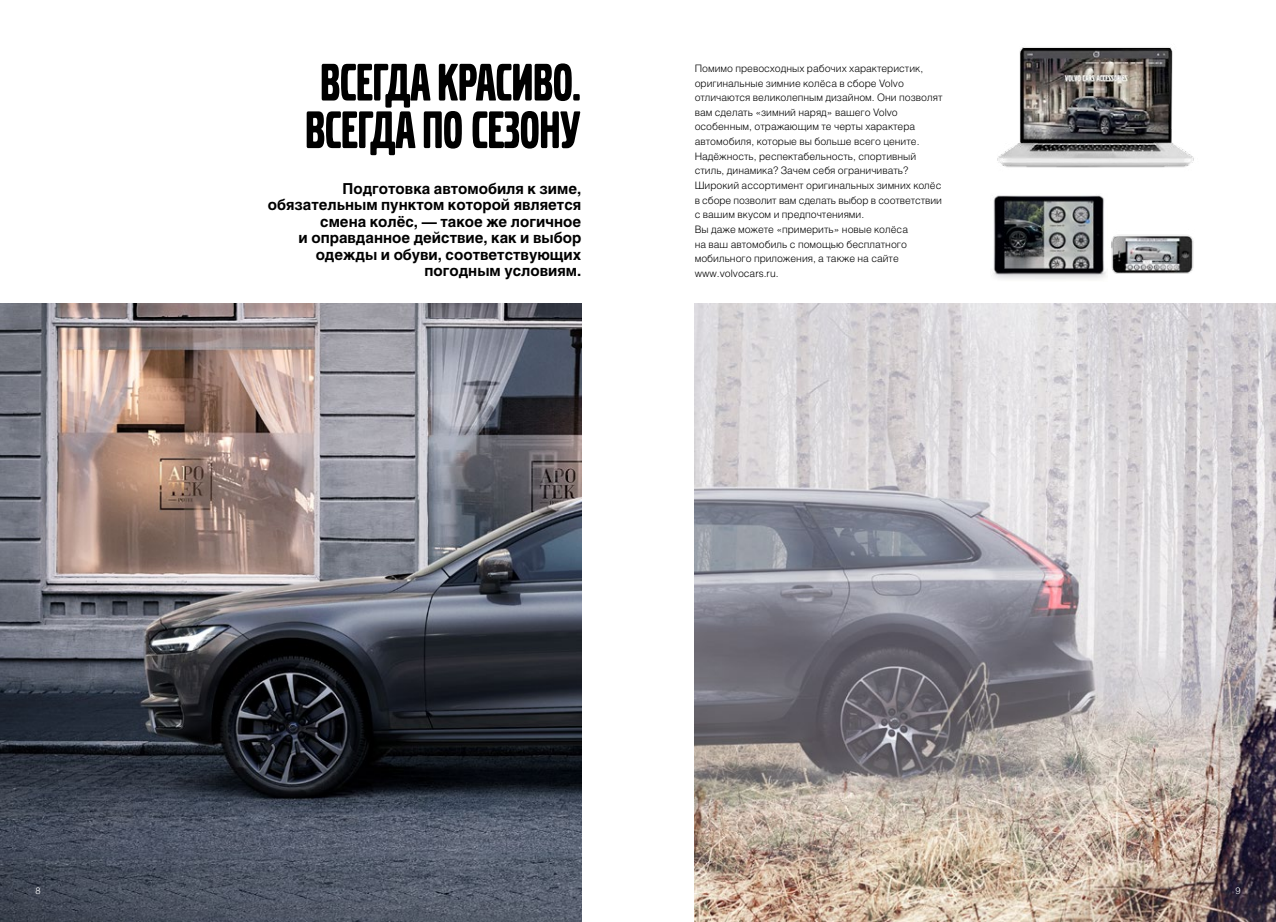
<style>
.page{position:relative;width:1276px;height:922px;background:#fff}
.page>*{position:absolute;margin:0;border:0;box-sizing:border-box;transform-origin:0 0}
.t1{font:55px/47.5px "Volvo Broad Pro";color:#000}
.t2{font:700 15px/16.5px "Helios C";color:#000;text-align:right}
.t3{font:10.25px/14.6px "Helios Light C";color:#000}
.t4{font:9.38px "Helios Light C";color:#fff}
</style>
<div class="page">
<img style="left:694px;top:303px;width:582px;height:618px">
<img style="left:0;top:303px;width:581px;height:618px">
<img style="left:1111px;top:235px;width:83px;height:39px">
<img style="left:997px;top:47px;width:197px;height:121px">
<img style="left:993px;top:195px;width:113px;height:84px">
<h1 class="t1" style="left:305px;top:59px;width:276px">ВСЕГДА КРАСИВО.<br>ВСЕГДА ПО СЕЗОНУ</h1>
<p class="t3" style="left:694px;top:61px;width:249px">Помимо превосходных рабочих характеристик, оригинальные зимние колёса в сборе Volvo отличаются великолепным дизайном. Они позволят вам сделать «зимний наряд» вашего Volvo особенным, отражающим те черты характера автомобиля, которые вы больше всего цените.<br>Надёжность, респектабельность, спортивный стиль, динамика? Зачем себя ограничивать?<br>Широкий ассортимент оригинальных зимних колёс в сборе позволит вам сделать выбор в соответствии с вашим вкусом и предпочтениями.<br>Вы даже можете «примерить» новые колёса<br>на ваш автомобиль с помощью бесплатного мобильного приложения, а также на сайте www.volvocars.ru.</p>
<h2 class="t2" style="left:268px;top:180px;width:315px">Подготовка автомобиля к зиме, обязательным пунктом которой является смена колёс, — такое же логичное<br>и оправданное действие, как и выбор одежды и обуви, соответствующих погодным условиям.</h2>
<p class="t4" style="left:35px;top:884px;width:7px">8</p>
<p class="t4" style="left:1235px;top:884px;width:7px">9</p>
</div>
